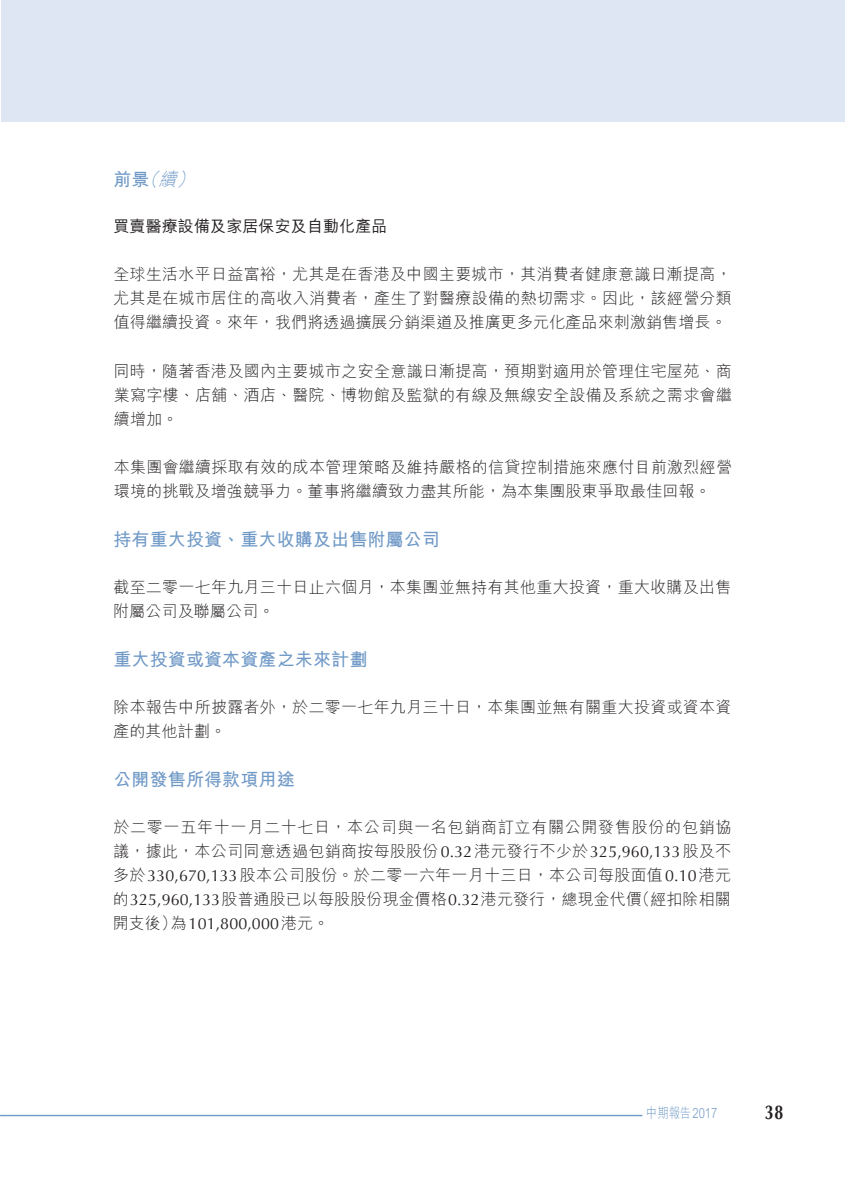
<style>
.page{position:relative;width:845px;height:1191px;background:#fff}
.page>*{position:absolute;margin:0;border:0;box-sizing:border-box;transform-origin:0 0}
.t1{font:700 20px "Optima";color:#231f20;scale:.8 1}
.t2{font:700 18px "M Hei HK";letter-spacing:.01em;color:#719ac7}
.t3{font:italic 300 18px "M Hei HK";color:#719ac7}
.t4{font:300 16px/24px "M Hei HK";letter-spacing:.015em;color:#231f20}
.t5{font:16px "Optima";letter-spacing:.01em;color:#231f20}
.t6{font:500 16px "M Hei HK";letter-spacing:.01em;color:#231f20}
.t7{font:300 14px "M Hei HK";color:#719ac7;scale:.8 1}
.s1{font-family:"Optima";font-weight:400}
.s2{font-family:"M Hei HK";font-weight:300}
</style>
<div class="page">
<div style="left:1px;top:0;width:844px;height:121px;background:#dde6f2"></div>
<hr style="left:0;top:1114px;width:642px;height:2px;background:#719ac7">
<p class="t3" style="left:158px;top:167px;width:26px">續</p>
<p class="t3" style="left:140px;top:167px;width:26px">（</p>
<p class="t3" style="left:177px;top:167px;width:26px">(</p>
<p class="t2" style="left:113px;top:166px;width:38px">前景</p>
<p class="t6" style="left:113px;top:215px;width:276px">買賣醫療設備及家居保安及自動化產品</p>
<p class="t4" style="left:113px;top:262px;width:620px;text-align:justify">全球生活水平日益富裕，尤其是在香港及中國主要城市，其消費者健康意識日漸提高，尤其是在城市居住的高收入消費者，產生了對醫療設備的熱切需求。因此，該經營分類值得繼續投資。來年，我們將透過擴展分銷渠道及推廣更多元化產品來刺激銷售增長。</p>
<p class="t4" style="left:114px;top:358px;width:620px;text-align:justify">同時，隨著香港及國內主要城市之安全意識日漸提高，預期對適用於管理住宅屋苑、商業寫字樓、店舖、酒店、醫院、博物館及監獄的有線及無線安全設備及系統之需求會繼續增加。</p>
<p class="t4" style="left:114px;top:454px;width:620px">本集團會繼續採取有效的成本管理策略及維持嚴格的信貸控制措施來應付目前激烈經營環境的挑戰及增強競爭力。董事將繼續致力盡其所能，為本集團股東爭取最佳回報。</p>
<p class="t2" style="left:113px;top:526px;width:328px">持有重大投資、重大收購及出售附屬公司</p>
<p class="t4" style="left:113px;top:574px;width:619px">截至二零一七年九月三十日止六個月，本集團並無持有其他重大投資，重大收購及出售附屬公司及聯屬公司。</p>
<p class="t2" style="left:113px;top:646px;width:255px">重大投資或資本資產之未來計劃</p>
<p class="t4" style="left:113px;top:694px;width:619px">除本報告中所披露者外，於二零一七年九月三十日，本集團並無有關重大投資或資本資產的其他計劃。</p>
<p class="t2" style="left:113px;top:766px;width:183px">公開發售所得款項用途</p>
<p class="t4" style="left:113px;top:814px;width:620px;text-align:right">於二零一五年十一月二十七日，本公司與一名包銷商訂立有關公開發售股份的包銷協議，據此，本公司同意透過包銷商按每股股份<span class="s1">0.32</span>港元發行不少於<span class="s1">325,960,133</span>股及不多於<span class="s1">330,670,133</span>股本公司股份。於二零一六年一月十三日，本公司每股面值<span class="s1">0.10</span>港元（經扣除相關</p>
<p class="t4" style="left:113px;top:886px;width:530px">的<span class="s1">325,960,133</span>股普通股已以每股股份現金價格<span class="s1">0.32</span>港元發行，總現金代價</p>
<p class="t5" style="left:113px;top:914px;width:218px"><span class="s2">開支後為）</span> 101,800,000<span class="s2">港元。</span></p>
<p class="t7" style="left:646px;top:1102px;width:90px">中期報告2017</p>
<p class="t1" style="left:765px;top:1100px;width:25px">38</p>
</div>
